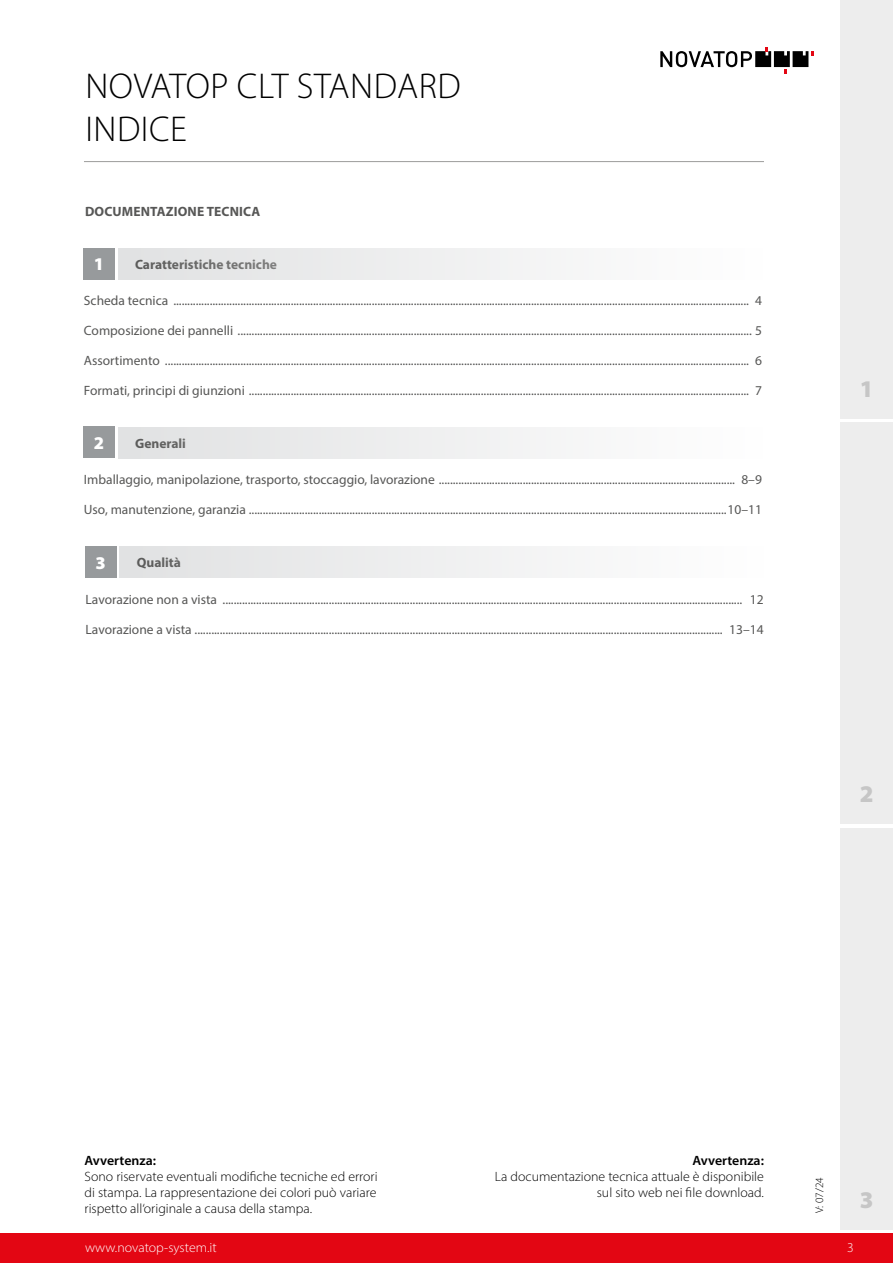
<style>
.page{position:relative;width:893px;height:1263px;background:#fff}
.page>*{position:absolute;margin:0;border:0;box-sizing:border-box;transform-origin:0 0}
.t1{font:300 36px/43.2px "Myriad Pro";letter-spacing:.015em;color:#000}
.t2{font:900 24px "Myriad Pro";color:#c6c6c6}
.t3{font:900 18px "Myriad Pro";color:#fff}
.t4{font:13.5px "Myriad Pro";color:#575756}
.t5{font:300 13.5px/16.2px "Myriad Pro";color:#000;text-align:justify}
.t6{font:700 13.5px "Myriad Pro";color:#575756}
.t7{font:300 13.5px "Myriad Pro";color:#fff}
.t8{font:600 13.5px "Myriad Pro";color:#000}
.t9{font:300 11.25px "Myriad Pro";color:#000}
</style>
<div class="page">
<hr style="left:84px;top:161px;width:680px;height:1px;background:#9d9d9c">
<div style="left:0;top:1233px;width:893px;height:30px;background:#e30613"></div>
<svg style="left:660px;top:47px;width:154px;height:26px"></svg>
<div style="left:118px;top:248px;width:644px;height:31px;background:linear-gradient(to right,#e1e1e2,#fefefe)"></div>
<div style="left:118px;top:427px;width:644px;height:31px;background:linear-gradient(to right,#e1e1e2,#fefefe)"></div>
<div style="left:83px;top:248px;width:32px;height:31px;background:#979a9c"></div>
<div style="left:83px;top:427px;width:32px;height:31px;background:#979a9c"></div>
<div style="left:840px;top:0;width:53px;height:418px;background:#ededed"></div>
<div style="left:840px;top:422px;width:53px;height:402px;background:#ededed"></div>
<div style="left:840px;top:828px;width:53px;height:401px;background:#ededed"></div>
<div style="left:120px;top:546px;width:644px;height:32px;background:linear-gradient(to right,#e1e2e2,#fefefe)"></div>
<div style="left:85px;top:546px;width:31px;height:32px;background:#979a9c"></div>
<h1 class="t1" style="left:85px;top:64px;width:377px">NOVATOP CLT STANDARD<br>INDICE</h1>
<p class="t6" style="left:85px;top:203px;width:177px">DOCUMENTAZIONE TECNICA</p>
<h3 class="t3" style="left:94px;top:252px;width:12px">1</h3>
<p class="t6" style="left:135px;top:255px;width:144px">Caratteristiche tecniche</p>
<p class="t4" style="left:84px;top:292px;width:680px">Scheda tecnica .............................................................................................................................................................................................................. 4</p>
<p class="t4" style="left:84px;top:322px;width:679px">Composizione dei pannelli ........................................................................................................................................................................................ 5</p>
<p class="t4" style="left:84px;top:352px;width:680px">Assortimento ................................................................................................................................................................................................................. 6</p>
<p class="t4" style="left:84px;top:382px;width:679px">Formati, principi di giunzioni ................................................................................................................................................................................... 7</p>
<h3 class="t3" style="left:94px;top:431px;width:12px">2</h3>
<p class="t6" style="left:135px;top:434px;width:52px">Generali</p>
<p class="t4" style="left:84px;top:471px;width:679px">Imballaggio, manipolazione, trasporto, stoccaggio, lavorazione .......................................................................................................... 8–9</p>
<p class="t4" style="left:84px;top:501px;width:679px">Uso, manutenzione, garanzia ...........................................................................................................................................................................10–11</p>
<h3 class="t3" style="left:95px;top:551px;width:12px">3</h3>
<p class="t6" style="left:137px;top:554px;width:46px">Qualità</p>
<p class="t4" style="left:86px;top:591px;width:679px">Lavorazione non a vista .......................................................................................................................................................................................... 12</p>
<p class="t4" style="left:86px;top:621px;width:679px">Lavorazione a vista ............................................................................................................................................................................................. 13–14</p>
<h2 class="t2" style="left:860px;top:372px;width:15px">1</h2>
<h2 class="t2" style="left:860px;top:778px;width:15px">2</h2>
<p class="t8" style="left:85px;top:1151px;width:73px">Avvertenza:</p>
<p class="t5" style="left:85px;top:1168px;width:295px">Sono riservate eventuali modifiche tecniche ed errori di stampa. La rappresentazione dei colori può variare rispetto all‘originale a causa della stampa.</p>
<p class="t8" style="left:692px;top:1151px;width:73px">Avvertenza:</p>
<p class="t5" style="left:495px;top:1168px;width:271px;text-align:right">La documentazione tecnica attuale è disponibile sul sito web nei file download.</p>
<p class="t9" style="left:813px;top:1213px;width:37px;rotate:-90deg">V: 07/24</p>
<h2 class="t2" style="left:860px;top:1184px;width:15px">3</h2>
<p class="t7" style="left:85px;top:1239px;width:133px">www.novatop-system.it</p>
<p class="t7" style="left:847px;top:1239px;width:8px">3</p>
</div>
